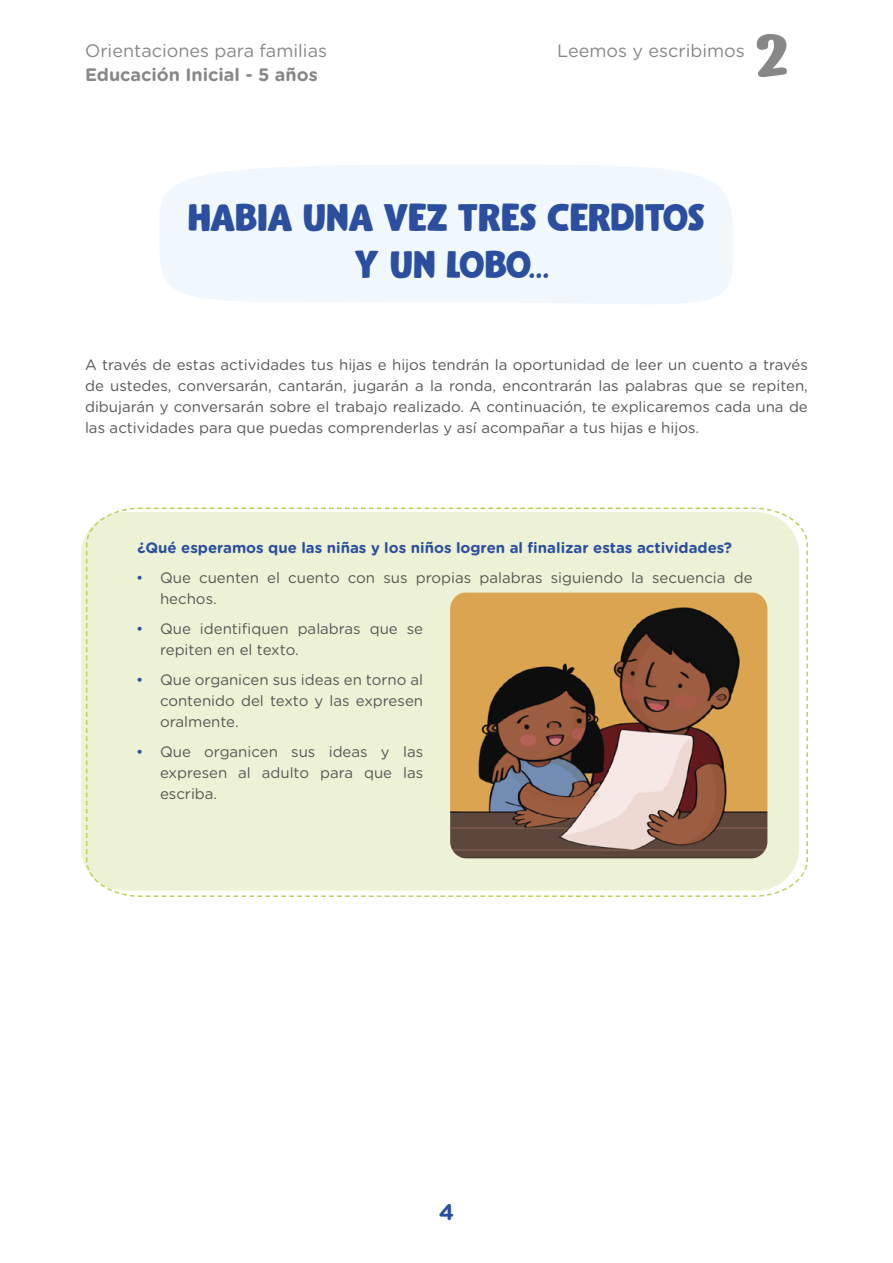
<style>
.page{position:relative;width:893px;height:1263px;background:#fff}
.page>*{position:absolute;margin:0;border:0;box-sizing:border-box;transform-origin:0 0}
.t1{font:73.5px "Nerko One";color:#878787}
.Título_Actividad_OK{font:38.85px "Gumbo DEMO";color:#2b4f9e}
.t2{font:700 22.5px "Gotham Rounded";color:#2b4f9e}
.t3{font:18px "Gotham Rounded";color:#878787}
.t4{font:700 18px "Gotham Rounded";color:#878787}
.Cuerpo_bullet{font:15px/21px "Gotham Rounded";color:#575756;text-align:justify}
.Cuerpo_bullet-2{font:700 15px "Gotham Rounded";color:#2b4f9e}
.s1{color:#2b4f9e}
</style>
<div class="page">
<div style="left:159px;top:165px;width:574px;height:139px;background:#f1f8fd"></div>
<svg style="left:85px;top:507px;width:723px;height:390px;background:#edf1d6"></svg>
<img style="left:450px;top:592px;width:317px;height:266px">
<p class="t3" style="left:85px;top:38px;width:244px">Orientaciones para familias</p>
<p class="t4" style="left:85px;top:61px;width:234px">Educación Inicial - 5 años</p>
<p class="t3" style="left:557px;top:38px;width:189px">Leemos y escribimos</p>
<h1 class="t1" style="left:755px;top:8px;width:35px">2</h1>
<p class="Título_Actividad_OK" style="left:188px;top:196px;width:519px">HABIA UNA VEZ TRES CERDITOS</p>
<p class="Título_Actividad_OK" style="left:354px;top:244px;width:197px">Y UN LOBO...</p>
<p class="Cuerpo_bullet" style="left:85px;top:354px;width:724px">A través de estas actividades tus hijas e hijos tendrán la oportunidad de leer un cuento a través de ustedes, conversarán, cantarán, jugarán a la ronda, encontrarán las palabras que se repiten, dibujarán y conversarán sobre el trabajo realizado. A continuación, te explicaremos cada una de las actividades para que puedas comprenderlas y así acompañar a tus hijas e hijos.</p>
<p class="Cuerpo_bullet-2" style="left:138px;top:537px;width:596px">¿Qué esperamos que las niñas y los niños logren al finalizar estas actividades?</p>
<p class="Cuerpo_bullet" style="left:160px;top:567px;width:594px;text-indent:-24px"><span class="s1">•</span> Que cuenten el cuento con sus propias palabras siguiendo la secuencia de hechos.</p>
<p class="Cuerpo_bullet" style="left:160px;top:618px;width:265px;text-indent:-24px"><span class="s1">•</span> Que identifiquen palabras que se repiten en el texto.</p>
<p class="Cuerpo_bullet" style="left:160px;top:669px;width:265px;text-indent:-24px"><span class="s1">•</span> Que organicen sus ideas en torno al contenido del texto y las expresen oralmente.</p>
<p class="Cuerpo_bullet" style="left:160px;top:741px;width:265px;text-indent:-24px"><span class="s1">•</span> Que organicen sus ideas y las expresen al adulto para que las escriba.</p>
<h3 class="t2" style="left:439px;top:1195px;width:17px">4</h3>
</div>
